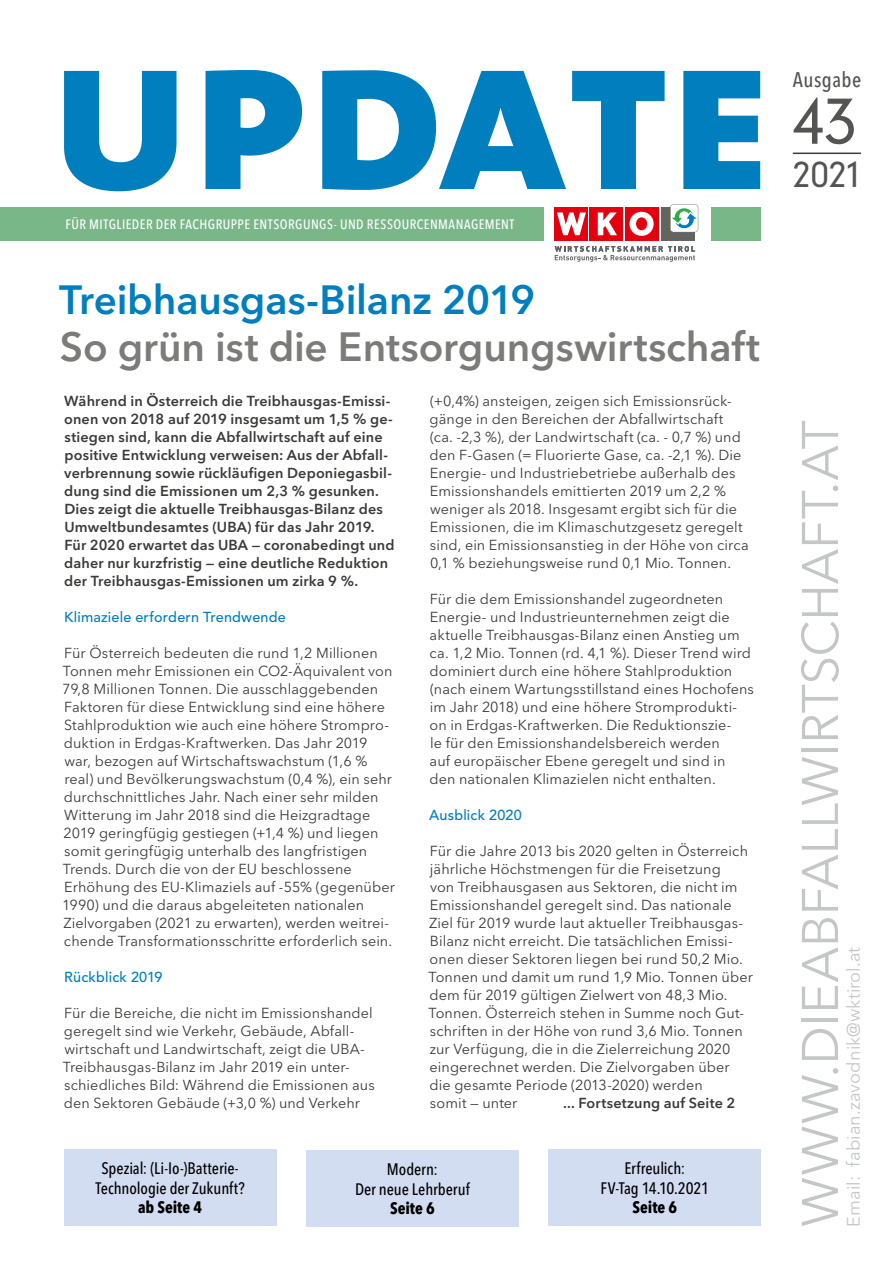
<style>
.page{position:relative;width:893px;height:1263px;background:#fff}
.page>*{position:absolute;margin:0;border:0;box-sizing:border-box;transform-origin:0 0}
.t1{font:227.1px "The Sans Extra Bold Caps";letter-spacing:-.005em;color:#007ebe}
.t2{font:300 61.5px "DIN Neuzeit Grotesk Std";color:#545453}
.t3{font:51px "Avenir Next LT Pro";letter-spacing:-.005em;color:#c5c6c6}
.t4{font:600 40.5px "Avenir Next LT Pro";color:#7b7b7a}
.t5{font:600 40.5px "Avenir Next LT Pro";letter-spacing:-.005em;color:#007ebe}
.t6{font:300 34.5px "DIN Neuzeit Grotesk Std";color:#545453}
.t7{font:500 condensed 21px "Avenir Next LT Pro";letter-spacing:.02em;color:#545453}
.t8{font:18px "Avenir Next LT Pro";letter-spacing:.005em;color:#c5c6c6}
.t9{font:500 condensed 16.5px/19.5px "Avenir Next LT Pro";letter-spacing:-.005em;color:#000;text-align:center}
.t10{font:700 condensed 16.5px "Avenir Next LT Pro";letter-spacing:-.005em;color:#000}
.t11{font:14.4px/18px "Avenir Next LT Pro";letter-spacing:.005em;color:#3b3b3a}
.t12{font:600 14.4px/18px "Avenir Next LT Pro";letter-spacing:.01em;color:#3b3b3a}
.t13{font:500 14.4px "Avenir";letter-spacing:.01em;color:#007ebe}
.t14{font:500 condensed 13.5px "Avenir Next LT Pro";letter-spacing:.035em;color:#fff}
</style>
<div class="page">
<hr style="left:793px;top:153px;width:68px;height:1px;background:#3b3b3a">
<div style="left:64px;top:1149px;width:212px;height:77px;background:#d3ddf2"></div>
<div style="left:549px;top:1149px;width:212px;height:77px;background:#d3ddf2"></div>
<div style="left:306px;top:1150px;width:213px;height:77px;background:#d3ddf2"></div>
<div style="left:0;top:207px;width:543px;height:33px;background:#79b788"></div>
<div style="left:711px;top:207px;width:50px;height:34px;background:#79b788"></div>
<div style="left:625px;top:207px;width:33px;height:34px;background:#e3000f"></div>
<div style="left:590px;top:207px;width:33px;height:34px;background:#e3000f"></div>
<svg style="left:598px;top:212px;width:19px;height:23px"></svg>
<div style="left:555px;top:207px;width:33px;height:34px;background:#e3000f"></div>
<svg style="left:557px;top:212px;width:29px;height:23px"></svg>
<div style="left:629px;top:212px;width:25px;height:24px;background:#fff;border-radius:50%"></div>
<div style="left:636px;top:217px;width:11px;height:13px;background:#e3000f;border-radius:50%"></div>
<div style="left:662px;top:207px;width:33px;height:34px;background:#636362"></div>
<svg style="left:555px;top:246px;width:140px;height:16px"></svg>
<svg style="left:670px;top:204px;width:28px;height:28px"></svg>
<h1 class="t1" style="left:50px;top:-79px;width:725px">update</h1>
<p class="t14" style="left:65px;top:216px;width:58px">Für Mitgliede</p>
<p class="t14" style="left:146px;top:216px;width:229px">r der Fachgruppe Entsorgungs- und Ress</p>
<p class="t14" style="left:393px;top:216px;width:121px">ourcenmanagement</p>
<h3 class="t5" style="left:59px;top:275px;width:477px">Treibhausgas-Bilanz 2019</h3>
<h3 class="t4" style="left:60px;top:322px;width:702px">So grün ist die Entsorgungswirtschaft</h3>
<p class="t12" style="left:64px;top:392px;width:332px">Während in Österreich die Treibhausgas-Emissi&shy;onen von 2018 auf 2019 insgesamt um 1,5 % ge&shy;stiegen sind, kann die Abfallwirtschaft auf eine positive Entwicklung verweisen: Aus der Abfall&shy;verbrennung sowie rückläufigen Deponiegasbil&shy;dung sind die Emissionen um 2,3 % gesunken.<br>Dies zeigt die aktuelle Treibhausgas-Bilanz des Umweltbundesamtes (UBA) für das Jahr 2019.<br>Für 2020 erwartet das UBA — coronabedingt und daher nur kurzfristig — eine deutliche Reduktion der Treibhausgas-Emissionen um zirka 9 %.</p>
<p class="t13" style="left:64px;top:608px;width:223px">Klimaziele erfordern Trendwende</p>
<p class="t11" style="left:62px;top:644px;width:334px">Für Österreich bedeuten die rund 1,2 Millionen Tonnen mehr Emissionen ein CO2-Äquivalent von 79,8 Millionen Tonnen. Die ausschlaggebenden Faktoren für diese Entwicklung sind eine höhere Stahlproduktion wie auch eine höhere Strompro&shy;duktion in Erdgas-Kraftwerken. Das Jahr 2019 war, bezogen auf Wirtschaftswachstum (1,6 % real) und Bevölkerungswachstum (0,4 %), ein sehr durchschnittliches Jahr. Nach einer sehr milden Witterung im Jahr 2018 sind die Heizgradtage 2019 geringfügig gestiegen (+1,4 %) und liegen somit geringfügig unterhalb des langfristigen Trends. Durch die von der EU beschlossene Erhöhung des EU-Klimaziels auf -55% (gegenüber 1990) und die daraus abgeleiteten nationalen Zielvorgaben (2021 zu erwarten), werden weitrei&shy;chende Transformationsschritte erforderlich sein.</p>
<p class="t13" style="left:64px;top:968px;width:100px">Rückblick 2019</p>
<p class="t11" style="left:63px;top:1004px;width:313px">Für die Bereiche, die nicht im Emissionshandel geregelt sind wie Verkehr, Gebäude, Abfall&shy;wirtschaft und Landwirtschaft, zeigt die UBA-Treibhausgas-Bilanz im Jahr 2019 ein unter&shy;schiedliches Bild: Während die Emissionen aus den Sektoren Gebäude (+3,0 %) und Verkehr</p>
<p class="t11" style="left:430px;top:392px;width:321px">(+0,4%) ansteigen, zeigen sich Emissionsrück&shy;gänge in den Bereichen der Abfallwirtschaft (ca. -2,3 %), der Landwirtschaft (ca. - 0,7 %) und den F-Gasen (= Fluorierte Gase, ca. -2,1 %). Die Energie- und Industriebetriebe außerhalb des Emissionshandels emittierten 2019 um 2,2 % weniger als 2018. Insgesamt ergibt sich für die Emissionen, die im Klimaschutzgesetz geregelt sind, ein Emissionsanstieg in der Höhe von circa 0,1 % beziehungsweise rund 0,1 Mio. Tonnen.</p>
<p class="t11" style="left:430px;top:590px;width:326px">Für die dem Emissionshandel zugeordneten Energie- und Industrieunternehmen zeigt die aktuelle Treibhausgas-Bilanz einen Anstieg um ca. 1,2 Mio. Tonnen (rd. 4,1 %). Dieser Trend wird dominiert durch eine höhere Stahlproduktion (nach einem Wartungsstillstand eines Hochofens im Jahr 2018) und eine höhere Stromprodukti&shy;on in Erdgas-Kraftwerken. Die Reduktionszie-<br>le für den Emissionshandelsbereich werden<br>auf europäischer Ebene geregelt und sind in den nationalen Klimazielen nicht enthalten.</p>
<p class="t13" style="left:429px;top:806px;width:94px">Ausblick 2020</p>
<p class="t11" style="left:428px;top:842px;width:326px">Für die Jahre 2013 bis 2020 gelten in Österreich jährliche Höchstmengen für die Freisetzung<br>von Treibhausgasen aus Sektoren, die nicht im Emissionshandel geregelt sind. Das nationale Ziel für 2019 wurde laut aktueller Treibhausgas-Bilanz nicht erreicht. Die tatsächlichen Emissi&shy;onen dieser Sektoren liegen bei rund 50,2 Mio.<br>Tonnen und damit um rund 1,9 Mio. Tonnen über dem für 2019 gültigen Zielwert von 48,3 Mio.<br>Tonnen. Österreich stehen in Summe noch Gut&shy;schriften in der Höhe von rund 3,6 Mio. Tonnen zur Verfügung, die in die Zielerreichung 2020 eingerechnet werden. Die Zielvorgaben über die gesamte Periode (2013-2020) werden<br>somit — unter</p>
<p class="t12" style="left:563px;top:1094px;width:173px">... Fortsetzung auf Seite 2</p>
<p class="t9" style="left:96px;top:1158px;width:151px">Spezial: (Li-Io-)Batterie-<br>Technologie der Zukunft?</p>
<p class="t10" style="left:138px;top:1197px;width:65px">ab Seite 4</p>
<p class="t9" style="left:355px;top:1160px;width:116px">Modern:<br>Der neue Lehrberuf</p>
<p class="t10" style="left:390px;top:1198px;width:46px">Seite 6</p>
<p class="t9" style="left:601px;top:1158px;width:110px">Erfreulich:<br>FV-Tag 14.10.2021</p>
<p class="t10" style="left:633px;top:1197px;width:46px">Seite 6</p>
<h3 class="t7" style="left:793px;top:67px;width:70px">Ausgabe</h3>
<h2 class="t2" style="left:793px;top:84px;width:65px">43</h2>
<h3 class="t6" style="left:793px;top:153px;width:69px">2021</h3>
<h3 class="t3" style="left:790px;top:1227px;width:808px;rotate:-90deg">WWW.DIEABFALLWIRTSCHAFT.AT</h3>
<p class="t8" style="left:843px;top:1227px;width:281px;rotate:-90deg">Email: fabian.zavodnik@wktirol.at</p>
</div>
